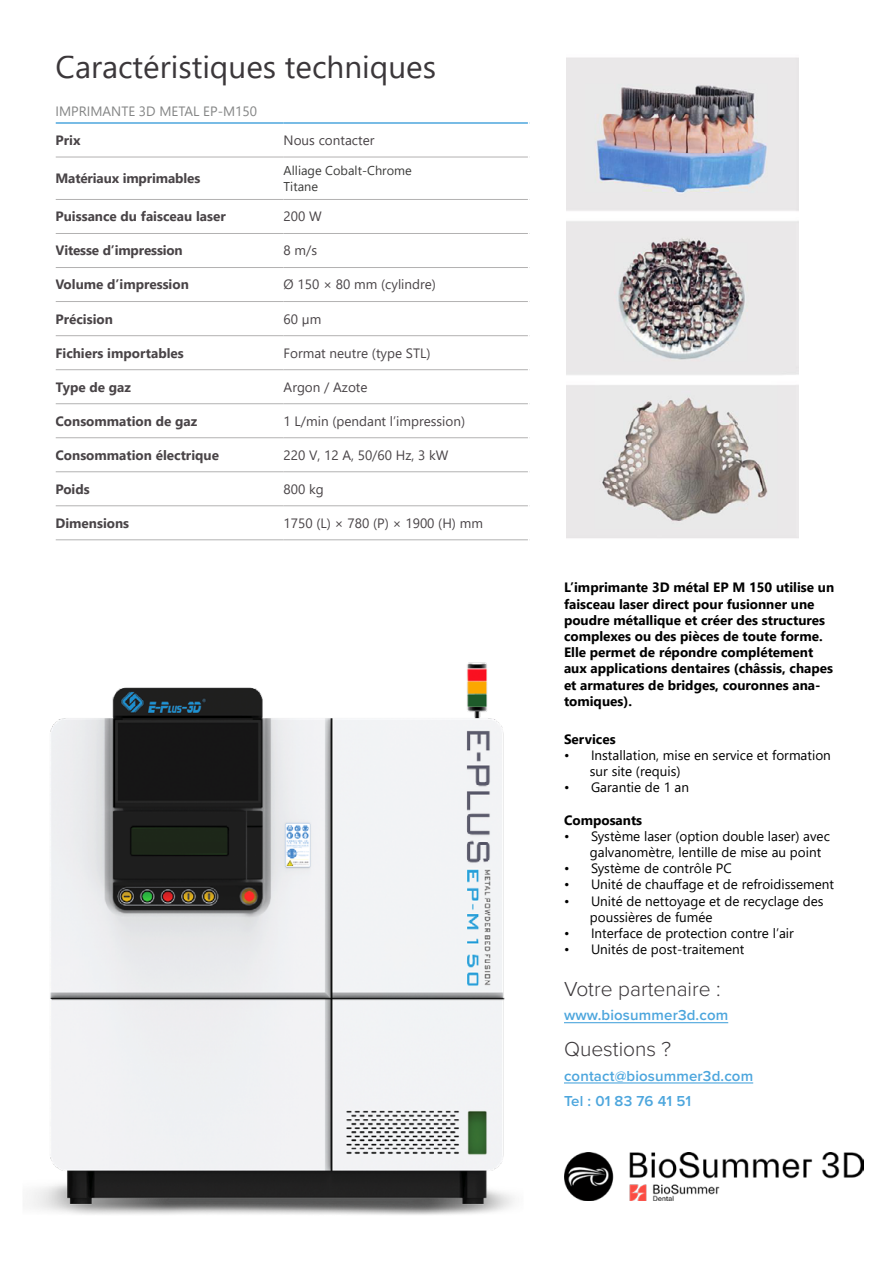
<style>
.page{position:relative;width:893px;height:1263px;background:#fff}
.page>*{position:absolute;margin:0;border:0;box-sizing:border-box;transform-origin:0 0}
.t1{font:31.5px "Segoe UI";color:#3b373a}
.t2{font:300 21px "Proxima Nova";color:#3b373a}
.t3{font:600 15px/24.8px "Proxima Nova";letter-spacing:.01em;color:#4da6dd}
.t4{font:13.5px/16.2px "Segoe UI";color:#000}
.t5{font:700 13.5px/16.2px "Segoe UI";color:#000}
.t6{font:700 13.5px "Segoe UI";color:#494447}
.t7{font:13.5px "Segoe UI";color:#494447}
.t8{font:13.5px "Segoe UI";color:#848585}
.t9{font:12.75px/15.3px "Segoe UI";color:#3c3c3b}
</style>
<div class="page">
<hr style="left:564px;top:1082px;width:189px;height:1px;background:#4da6dd">
<hr style="left:564px;top:1022px;width:164px;height:1px;background:#4da6dd">
<img style="left:568px;top:1152px;width:295px;height:49px">
<hr style="left:56px;top:122px;width:228px;height:2px;background:#4da6dd">
<hr style="left:284px;top:122px;width:245px;height:2px;background:#4da6dd">
<hr style="left:56px;top:157px;width:228px;height:1px;background:#b3b2b2">
<hr style="left:284px;top:157px;width:245px;height:1px;background:#b3b2b2">
<hr style="left:56px;top:199px;width:228px;height:1px;background:#b3b2b2">
<hr style="left:284px;top:199px;width:245px;height:1px;background:#b3b2b2">
<hr style="left:56px;top:233px;width:228px;height:1px;background:#b3b2b2">
<hr style="left:284px;top:233px;width:245px;height:1px;background:#b3b2b2">
<hr style="left:56px;top:267px;width:228px;height:1px;background:#b3b2b2">
<hr style="left:284px;top:267px;width:245px;height:1px;background:#b3b2b2">
<hr style="left:56px;top:301px;width:228px;height:1px;background:#b3b2b2">
<hr style="left:284px;top:301px;width:245px;height:1px;background:#b3b2b2">
<hr style="left:56px;top:335px;width:228px;height:1px;background:#b3b2b2">
<hr style="left:284px;top:335px;width:245px;height:1px;background:#b3b2b2">
<hr style="left:56px;top:369px;width:228px;height:1px;background:#b3b2b2">
<hr style="left:284px;top:369px;width:245px;height:1px;background:#b3b2b2">
<hr style="left:56px;top:403px;width:228px;height:1px;background:#b3b2b2">
<hr style="left:284px;top:403px;width:245px;height:1px;background:#b3b2b2">
<hr style="left:56px;top:437px;width:228px;height:1px;background:#b3b2b2">
<hr style="left:284px;top:437px;width:245px;height:1px;background:#b3b2b2">
<hr style="left:56px;top:471px;width:228px;height:1px;background:#b3b2b2">
<hr style="left:284px;top:471px;width:245px;height:1px;background:#b3b2b2">
<hr style="left:56px;top:505px;width:228px;height:1px;background:#b3b2b2">
<hr style="left:284px;top:505px;width:245px;height:1px;background:#b3b2b2">
<hr style="left:56px;top:539px;width:228px;height:1px;background:#b3b2b2">
<hr style="left:284px;top:539px;width:245px;height:1px;background:#b3b2b2">
<img style="left:566px;top:57px;width:232px;height:481px">
<img style="left:29px;top:662px;width:539px;height:553px">
<h1 class="t1" style="left:56px;top:38px;width:382px">Caractéristiques techniques</h1>
<p class="t8" style="left:56px;top:99px;width:203px">IMPRIMANTE 3D METAL EP-M150</p>
<p class="t6" style="left:56px;top:127px;width:27px">Prix</p>
<p class="t7" style="left:284px;top:127px;width:92px">Nous contacter</p>
<p class="t6" style="left:56px;top:166px;width:146px">Matériaux imprimables</p>
<p class="t9" style="left:284px;top:162px;width:130px">Alliage Cobalt-Chrome<br>Titane</p>
<p class="t6" style="left:56px;top:204px;width:172px">Puissance du faisceau laser</p>
<p class="t7" style="left:284px;top:204px;width:40px">200 W</p>
<p class="t6" style="left:56px;top:238px;width:129px">Vitesse d’impression</p>
<p class="t7" style="left:284px;top:238px;width:35px">8 m/s</p>
<p class="t6" style="left:56px;top:272px;width:135px">Volume d’impression</p>
<p class="t7" style="left:284px;top:272px;width:154px">Ø 150 × 80 mm (cylindre)</p>
<p class="t6" style="left:56px;top:306px;width:59px">Précision</p>
<p class="t7" style="left:284px;top:306px;width:39px">60 µm</p>
<p class="t6" style="left:56px;top:340px;width:130px">Fichiers importables</p>
<p class="t7" style="left:284px;top:340px;width:148px">Format neutre (type STL)</p>
<p class="t6" style="left:56px;top:374px;width:77px">Type de gaz</p>
<p class="t7" style="left:284px;top:374px;width:85px">Argon / Azote</p>
<p class="t6" style="left:56px;top:408px;width:143px">Consommation de gaz</p>
<p class="t7" style="left:284px;top:408px;width:183px">1 L/min (pendant l’impression)</p>
<p class="t6" style="left:56px;top:442px;width:165px">Consommation électrique</p>
<p class="t7" style="left:284px;top:442px;width:166px">220 V, 12 A, 50/60 Hz, 3 kW</p>
<p class="t6" style="left:56px;top:476px;width:36px">Poids</p>
<p class="t7" style="left:284px;top:476px;width:42px">800 kg</p>
<p class="t6" style="left:56px;top:510px;width:75px">Dimensions</p>
<p class="t7" style="left:284px;top:510px;width:201px">1750 (L) × 780 (P) × 1900 (H) mm</p>
<p class="t5" style="left:564px;top:578px;width:272px">L’imprimante 3D métal EP M 150 utilise un faisceau laser direct pour fusionner une poudre métallique et créer des structures complexes ou des pièces de toute forme.<br>Elle permet de répondre complétement aux applications dentaires (châssis, chapes et armatures de bridges, couronnes ana&shy;tomiques).</p>
<p class="t5" style="left:564px;top:730px;width:53px">Services</p>
<p class="t4" style="left:590px;top:746px;width:242px;text-indent:-26px">• Installation, mise en service et formation sur site (requis)</p>
<p class="t4" style="left:564px;top:778px;width:127px">• Garantie de 1 an</p>
<p class="t5" style="left:564px;top:811px;width:80px">Composants</p>
<p class="t4" style="left:590px;top:827px;width:242px;text-indent:-26px">• Système laser (option double laser) avec galvanomètre, lentille de mise au point</p>
<p class="t4" style="left:564px;top:859px;width:169px">• Système de contrôle PC</p>
<p class="t4" style="left:564px;top:875px;width:272px">• Unité de chauffage et de refroidissement</p>
<p class="t4" style="left:590px;top:891px;width:235px;text-indent:-26px">• Unité de nettoyage et de recyclage des poussières de fumée</p>
<p class="t4" style="left:564px;top:924px;width:231px">• Interface de protection contre l’air</p>
<p class="t4" style="left:564px;top:940px;width:182px">• Unités de post-traitement</p>
<h2 class="t2" style="left:564px;top:973px;width:158px">Votre partenaire :</h2>
<p class="t3" style="left:564px;top:1003px;width:166px">www.biosummer3d.com</p>
<h2 class="t2" style="left:564px;top:1033px;width:109px">Questions ?</h2>
<p class="t3" style="left:564px;top:1063px;width:191px">contact@biosummer3d.com<br>Tel : 01 83 76 41 51</p>
</div>
